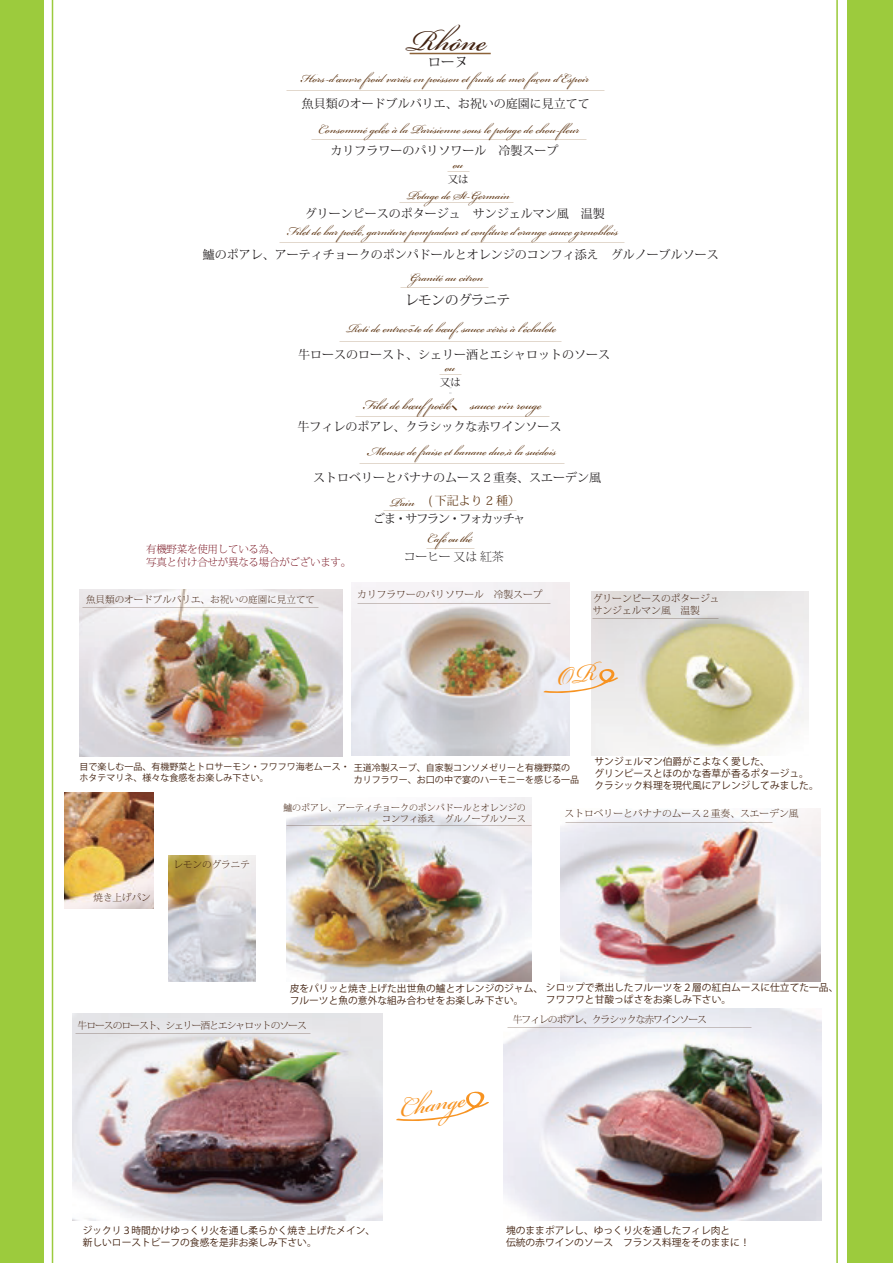
<style>
.page{position:relative;width:893px;height:1263px;background:#fff}
.page>*{position:absolute;margin:0;border:0;box-sizing:border-box;transform-origin:0 0}
.t1{font:45px "Beautiful ES";color:#41210f}
.t2{font:37.5px "Beautiful ES";color:#f79321}
.t3{font:19.5px "Beautiful ES";color:#603816}
.t4{font:18px "Beautiful ES";color:#603816}
.t5{font:13.5px "Koz Min Pro";letter-spacing:-.015em;color:#231f20}
.t6{font:12px "Koz Min Pro";color:#231f20}
.t7{font:12px "Koz Min Pro";letter-spacing:-.1em;color:#231f20}
.t8{font:12px "Koz Min Pro";color:#603816}
.t9{font:200 12px "Koz Min Pro";letter-spacing:-.025em;color:#231f20}
.t10{font:200 10.5px/12.6px "Koz Min Pro";letter-spacing:-.025em;color:#740d1a}
.t11{font:10.5px "Koz Min Pro";color:#231f20}
.t12{font:9.75px/12px "Koz Go Pro";color:#41210f}
.t13{font:200 9.75px/12px "Koz Min Pro";color:#41210f}
.t14{font:200 9.75px "Koz Min Pro";letter-spacing:-.1em;color:#41210f}
.t15{font:200 9.6px "Koz Min Pro";color:#41210f}
.t16{font:9px/10.5px "Koz Go Pro";color:#41210f}
.t17{font:200 9px/11.1px "Koz Min Pro";color:#41210f;text-align:right}
.s1{font-family:"Notera"}
.s2{font-family:"Koz Go Pro"}
.s3{font-family:"Beautiful ES";font-size:18px}
</style>
<div class="page">
<img style="left:65px;top:792px;width:89px;height:117px">
<img style="left:561px;top:809px;width:260px;height:173px">
<img style="left:72px;top:1014px;width:310px;height:207px">
<img style="left:591px;top:591px;width:217px;height:164px">
<img style="left:80px;top:589px;width:262px;height:167px">
<svg style="left:396px;top:1091px;width:93px;height:30px"></svg>
<hr style="left:410px;top:53px;width:81px;height:1px;background:#8c6238">
<div style="left:0;top:0;width:44px;height:1263px;background:#9ccb3d"></div>
<div style="left:848px;top:0;width:45px;height:1263px;background:#9ccb3d"></div>
<hr style="left:52px;top:0;width:1px;height:1263px;background:#9ccb3d">
<hr style="left:836px;top:0;width:2px;height:1263px;background:#9ccb3d">
<img style="left:351px;top:583px;width:218px;height:172px">
<img style="left:286px;top:797px;width:245px;height:185px">
<img style="left:168px;top:855px;width:87px;height:127px">
<img style="left:504px;top:1009px;width:317px;height:212px">
<svg style="left:542px;top:662px;width:77px;height:32px"></svg>
<h1 class="t1" style="left:406px;top:17px;width:82px">Rhone</h1>
<p class="t5" style="left:428px;top:52px;width:42px">ローヌ</p>
<p class="t4" style="left:301px;top:69px;width:289px">Hors-d'œuvre froid variés en poisson et fruits de mer façon d'Espoir</p>
<p class="t6" style="left:302px;top:95px;width:289px">魚貝類のオードブルバリエ、お祝いの庭園に見立てて</p>
<p class="t4" style="left:319px;top:120px;width:262px">Consommé gelée à la Parisienne sous le potage de chou-fleur</p>
<p class="t6" style="left:330px;top:142px;width:229px">カリフラワーのパリソワール　冷製スープ</p>
<p class="t4" style="left:453px;top:154px;width:12px">ou</p>
<p class="t6" style="left:305px;top:205px;width:301px">グリーンピースのポタージュ　サンジェルマン風　温製</p>
<p class="t11" style="left:448px;top:172px;width:22px">又は</p>
<p class="t4" style="left:407px;top:186px;width:104px">Potage de St-Germain</p>
<p class="t4" style="left:287px;top:221px;width:333px">Filet de bar poêlé, garniture pompadour et confiture d'orange sauce grenoblois</p>
<p class="t6" style="left:203px;top:246px;width:517px">鱸のポアレ、アーティチョークのポンパドールとオレンジのコンフィ添え　グルノーブルソース</p>
<p class="t4" style="left:410px;top:268px;width:75px">Granité au citron</p>
<p class="t5" style="left:405px;top:290px;width:107px">レモンのグラニテ</p>
<p class="t4" style="left:346px;top:319px;width:211px">Roti de entrec<span class="s1">ō</span>te de bœuf, sauce xérès à l'échalote</p>
<p class="t11" style="left:440px;top:375px;width:22px">又は</p>
<p class="t6" style="left:298px;top:346px;width:313px">牛ロースのロースト、シェリー酒とエシャロットのソース</p>
<p class="t4" style="left:445px;top:358px;width:12px">ou</p>
<p class="t3" style="left:363px;top:394px;width:180px">Filet de bœufpoêlé<span class="s2">、</span>sauce vin rouge</p>
<p class="t6" style="left:297px;top:418px;width:265px">牛フィレのポアレ、クラシックな赤ワインソース</p>
<p class="t4" style="left:368px;top:442px;width:190px">Mousse de fraise et banane duo,à la suédois</p>
<p class="t6" style="left:313px;top:469px;width:289px">ストロベリーとバナナのムース２重奏、スエーデン風</p>
<p class="t10" style="left:146px;top:543px;width:207px">有機野菜を使用している為、<br>写真と付け合せが異なる場合がございます。</p>
<p class="t15" style="left:86px;top:593px;width:230px">魚貝類のオードブルバリエ、お祝いの庭園に見立てて</p>
<p class="t8" style="left:390px;top:492px;width:132px"><span class="s3">Pain</span> ( 下記より 2 種）</p>
<p class="t7" style="left:373px;top:510px;width:154px">ごま・サフラン・フォカッチャ</p>
<p class="t4" style="left:428px;top:528px;width:46px">Caféouthé</p>
<p class="t9" style="left:404px;top:548px;width:102px">コーヒー又は紅茶</p>
<p class="t13" style="left:357px;top:588px;width:187px">カリフラワーのパリソワール　冷製スープ</p>
<p class="t13" style="left:593px;top:592px;width:128px">グリーンピースのポタージュサンジェルマン風　温製</p>
<p class="t16" style="left:80px;top:762px;width:271px">目で楽しむ一品、有機野菜とトロサーモン・フワフワ海老ムース・ホタテマリネ、様々な食感をお楽しみ下さい。</p>
<p class="t16" style="left:354px;top:762px;width:226px;line-height:12px">王道冷製スープ、自家製コンソメゼリーと有機野菜のカリフラワー、お口の中で宴のハーモニーを感じる一品</p>
<p class="t12" style="left:594px;top:755px;width:226px">サンジェルマン伯爵がこよなく愛した、<br>グリンピースとほのかな香草が香るポタージュ。クラシック料理を現代風にアレンジしてみました。</p>
<p class="t15" style="left:93px;top:891px;width:59px">焼き上げパン</p>
<p class="t15" style="left:173px;top:857px;width:78px">レモンのグラニテ</p>
<p class="t17" style="left:283px;top:802px;width:244px">鱸のポアレ、アーティチョークのポンパドールとオレンジのコンフィ添え　グルノーブルソース</p>
<p class="t13" style="left:565px;top:807px;width:236px">ストロベリーとバナナのムース２重奏、スエーデン風</p>
<p class="t12" style="left:290px;top:983px;width:255px">皮をパリッと焼き上げた出世魚の鱸とオレンジのジャム、フルーツと魚の意外な組み合わせをお楽しみ下さい。</p>
<p class="t12" style="left:546px;top:981px;width:294px">シロップで煮出したフルーツを２層の紅白ムースに仕立てた一品、フワフワと甘酸っぱさをお楽しみ下さい。</p>
<p class="t14" style="left:78px;top:1018px;width:231px">牛ロースのロースト、シェリー酒とエシャロットのソース</p>
<h2 class="t2" style="left:397px;top:1088px;width:68px;rotate:-9deg">Change</h2>
<p class="t14" style="left:513px;top:1012px;width:196px">牛フィレのポアレ、クラシックな赤ワインソース</p>
<p class="t12" style="left:83px;top:1225px;width:294px">ジックリ３時間かけゆっくり火を通し柔らかく焼き上げたメイン、新しいローストビーフの食感を是非お楽しみ下さい。</p>
<p class="t12" style="left:506px;top:1225px;width:245px">塊のままポアレし、ゆっくり火を通したフィレ肉と<br>伝統の赤ワインのソース　フランス料理をそのままに！</p>
</div>
